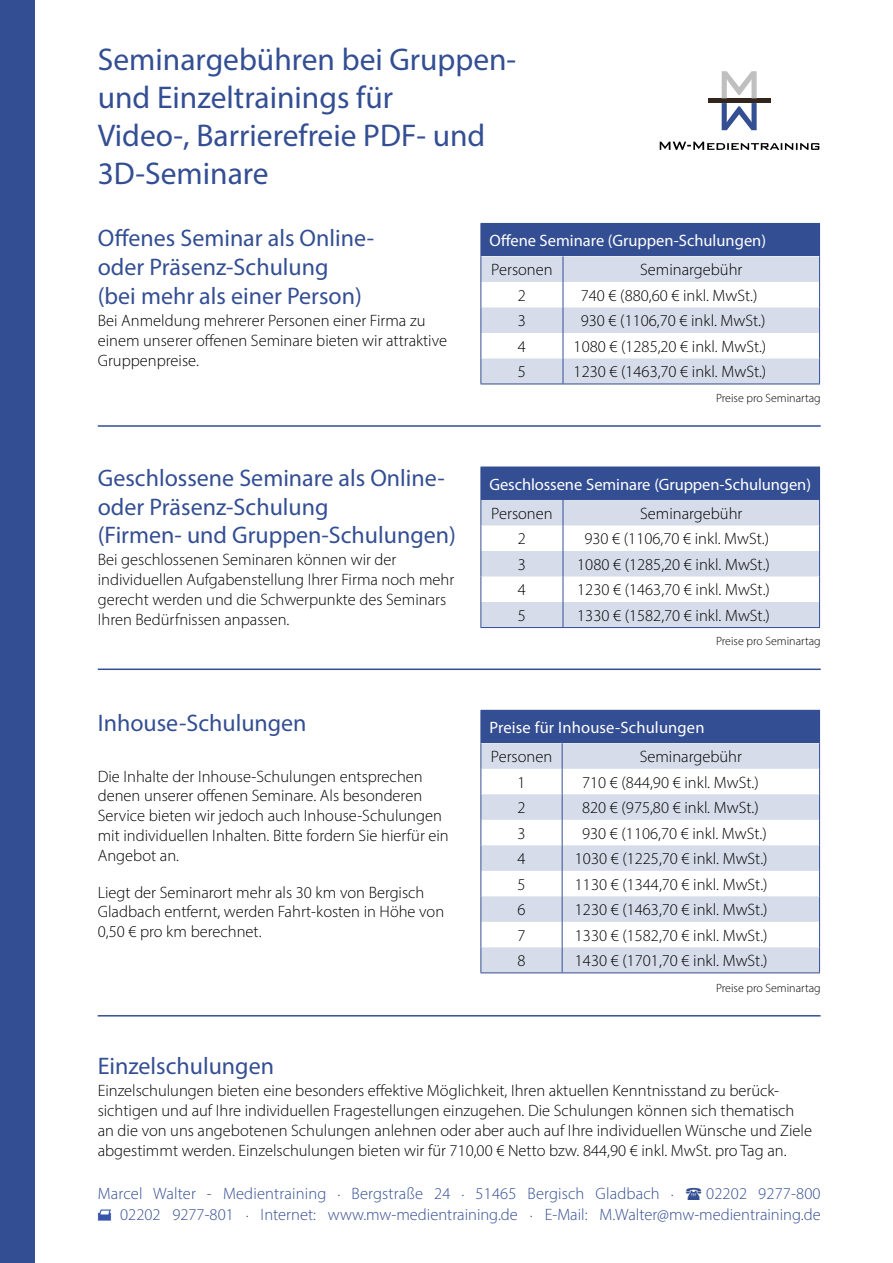
<style>
.page{position:relative;width:893px;height:1263px;background:#fff}
.page>*{position:absolute;margin:0;border:0;box-sizing:border-box;transform-origin:0 0}
.t1{font:31.5px/37.8px "Myriad Pro";color:#334e93}
.t2{font:24px/28.8px "Myriad Pro";color:#334e93}
.t3{font:300 16.5px/19.8px "Myriad Pro";color:#000}
.t4{font:300 16.5px/21px "Myriad Pro";letter-spacing:.005em;color:#334e93;text-align:right}
.t5{font:16.5px "Myriad Pro";color:#fff}
.t6{font:300 12px "Myriad Pro";color:#000}
</style>
<div class="page">
<div style="left:481px;top:710px;width:339px;height:33px;background:#334e93"></div>
<svg style="left:481px;top:743px;width:338px;height:229px;fill:#d6dce9"></svg>
<hr style="left:480px;top:710px;width:82px;height:1px;background:#334e93">
<hr style="left:480px;top:711px;width:1px;height:32px;background:#334e93">
<svg style="left:480px;top:743px;width:1px;height:229px"></svg>
<svg style="left:562px;top:743px;width:1px;height:229px"></svg>
<svg style="left:819px;top:743px;width:1px;height:229px"></svg>
<hr style="left:480px;top:972px;width:82px;height:1px;background:#334e93">
<hr style="left:562px;top:972px;width:258px;height:1px;background:#334e93">
<hr style="left:98px;top:1015px;width:723px;height:1px;background:#334e93">
<div style="left:481px;top:223px;width:339px;height:33px;background:#334e93"></div>
<svg style="left:480px;top:256px;width:340px;height:128px"></svg>
<hr style="left:480px;top:384px;width:83px;height:1px;background:#334e93">
<hr style="left:563px;top:384px;width:257px;height:1px;background:#334e93">
<hr style="left:480px;top:224px;width:1px;height:32px;background:#334e93">
<hr style="left:480px;top:223px;width:83px;height:1px;background:#334e93">
<hr style="left:98px;top:425px;width:723px;height:2px;background:#334e93">
<div style="left:481px;top:467px;width:339px;height:33px;background:#334e93"></div>
<svg style="left:480px;top:500px;width:340px;height:127px"></svg>
<hr style="left:480px;top:627px;width:83px;height:1px;background:#334e93">
<hr style="left:563px;top:627px;width:257px;height:1px;background:#334e93">
<hr style="left:480px;top:467px;width:1px;height:33px;background:#334e93">
<hr style="left:98px;top:668px;width:723px;height:2px;background:#334e93">
<div style="left:708px;top:98px;width:62px;height:5px;background:#32261c"></div>
<svg style="left:722px;top:71px;width:35px;height:59px"></svg>
<svg style="left:660px;top:142px;width:159px;height:8px"></svg>
<div style="left:0;top:0;width:34px;height:1263px;background:#334e93"></div>
<img style="left:98px;top:1209px;width:14px;height:12px">
<h1 class="t1" style="left:98px;top:40px;width:420px">Seminargebühren bei Gruppen&shy;und Einzeltrainings für<br>Video-, Barrierefreie PDF- und<br>3D-Seminare</h1>
<h2 class="t2" style="left:98px;top:224px;width:278px">Offenes Seminar als Online&shy;oder Präsenz-Schulung<br>(bei mehr als einer Person)</h2>
<p class="t3" style="left:98px;top:310px;width:351px">Bei Anmeldung mehrerer Personen einer Firma zu einem unserer offenen Seminare bieten wir attraktive<br>Gruppenpreise.</p>
<h2 class="t2" style="left:98px;top:463px;width:360px">Geschlossene Seminare als Online&shy;oder Präsenz-Schulung<br>(Firmen- und Gruppen-Schulungen)</h2>
<p class="t3" style="left:98px;top:550px;width:358px">Bei geschlossenen Seminaren können wir der individuellen Aufgabenstellung Ihrer Firma noch mehr gerecht werden und die Schwerpunkte des Seminars Ihren Bedürfnissen anpassen.</p>
<h2 class="t2" style="left:98px;top:708px;width:210px">Inhouse-Schulungen</h2>
<p class="t3" style="left:98px;top:766px;width:352px">Die Inhalte der Inhouse-Schulungen entsprechen denen unserer offenen Seminare. Als besonderen Service bieten wir jedoch auch Inhouse-Schulungen mit individuellen Inhalten. Bitte fordern Sie hierfür ein Angebot an.</p>
<p class="t3" style="left:98px;top:882px;width:348px">Liegt der Seminarort mehr als 30 km von Bergisch<br>Gladbach entfernt, werden Fahrt-kosten in Höhe von<br>0,50 € pro km berechnet.</p>
<p class="t5" style="left:489px;top:230px;width:278px">Offene Seminare (Gruppen-Schulungen)</p>
<p class="t3" style="left:491px;top:260px;width:63px">Personen</p>
<p class="t3" style="left:640px;top:260px;width:104px">Seminargebühr</p>
<p class="t3" style="left:518px;top:285px;width:10px">2</p>
<p class="t3" style="left:581px;top:285px;width:178px">740 € (880,60 € inkl. MwSt.)</p>
<p class="t3" style="left:518px;top:311px;width:10px">3</p>
<p class="t3" style="left:581px;top:311px;width:186px">930 € (1106,70 € inkl. MwSt.)</p>
<p class="t3" style="left:518px;top:336px;width:10px">4</p>
<p class="t3" style="left:574px;top:336px;width:194px">1080 € (1285,20 € inkl. MwSt.)</p>
<p class="t3" style="left:518px;top:362px;width:10px">5</p>
<p class="t3" style="left:574px;top:362px;width:194px">1230 € (1463,70 € inkl. MwSt.)</p>
<p class="t6" style="left:716px;top:391px;width:106px">Preise pro Seminartag</p>
<p class="t5" style="left:489px;top:474px;width:323px">Geschlossene Seminare (Gruppen-Schulungen)</p>
<p class="t3" style="left:491px;top:503px;width:63px">Personen</p>
<p class="t3" style="left:640px;top:503px;width:104px">Seminargebühr</p>
<p class="t3" style="left:518px;top:529px;width:10px">2</p>
<p class="t3" style="left:584px;top:529px;width:186px">930 € (1106,70 € inkl. MwSt.)</p>
<p class="t3" style="left:518px;top:554px;width:10px">3</p>
<p class="t3" style="left:577px;top:554px;width:194px">1080 € (1285,20 € inkl. MwSt.)</p>
<p class="t3" style="left:518px;top:580px;width:10px">4</p>
<p class="t3" style="left:577px;top:580px;width:194px">1230 € (1463,70 € inkl. MwSt.)</p>
<p class="t3" style="left:518px;top:605px;width:10px">5</p>
<p class="t3" style="left:577px;top:605px;width:194px">1330 € (1582,70 € inkl. MwSt.)</p>
<p class="t6" style="left:716px;top:634px;width:106px">Preise pro Seminartag</p>
<p class="t5" style="left:489px;top:717px;width:217px">Preise für Inhouse-Schulungen</p>
<p class="t3" style="left:491px;top:747px;width:63px">Personen</p>
<p class="t3" style="left:640px;top:747px;width:104px">Seminargebühr</p>
<p class="t3" style="left:517px;top:772px;width:10px">1</p>
<p class="t3" style="left:582px;top:772px;width:178px">710 € (844,90 € inkl. MwSt.)</p>
<p class="t3" style="left:517px;top:798px;width:10px">2</p>
<p class="t3" style="left:582px;top:798px;width:178px">820 € (975,80 € inkl. MwSt.)</p>
<p class="t3" style="left:517px;top:823px;width:10px">3</p>
<p class="t3" style="left:582px;top:823px;width:186px">930 € (1106,70 € inkl. MwSt.)</p>
<p class="t3" style="left:517px;top:849px;width:10px">4</p>
<p class="t3" style="left:575px;top:849px;width:194px">1030 € (1225,70 € inkl. MwSt.)</p>
<p class="t3" style="left:517px;top:874px;width:10px">5</p>
<p class="t3" style="left:575px;top:874px;width:194px">1130 € (1344,70 € inkl. MwSt.)</p>
<p class="t3" style="left:517px;top:900px;width:10px">6</p>
<p class="t3" style="left:575px;top:900px;width:194px">1230 € (1463,70 € inkl. MwSt.)</p>
<p class="t3" style="left:517px;top:925px;width:10px">7</p>
<p class="t3" style="left:575px;top:925px;width:194px">1330 € (1582,70 € inkl. MwSt.)</p>
<p class="t3" style="left:517px;top:951px;width:10px">8</p>
<p class="t3" style="left:575px;top:951px;width:194px">1430 € (1701,70 € inkl. MwSt.)</p>
<p class="t6" style="left:716px;top:980px;width:106px">Preise pro Seminartag</p>
<h2 class="t2" style="left:98px;top:1051px;width:178px">Einzelschulungen</h2>
<p class="t3" style="left:98px;top:1081px;width:716px">Einzelschulungen bieten eine besonders effektive Möglichkeit, Ihren aktuellen Kenntnisstand zu berück&shy;sichtigen und auf Ihre individuellen Fragestellungen einzugehen. Die Schulungen können sich thematisch an die von uns angebotenen Schulungen anlehnen oder aber auch auf Ihre individuellen Wünsche und Ziele abgestimmt werden. Einzelschulungen bieten wir für 710,00 € Netto bzw. 844,90 € inkl. MwSt. pro Tag an.</p>
<p class="t4" style="left:98px;top:1183px;width:577px">Marcel Walter - Medientraining . Bergstraße 24 . 51465 Bergisch Gladbach .</p>
<p class="t4" style="left:120px;top:1183px;width:702px">02202 9277-800<br>02202 9277-801 . Internet: www.mw-medientraining.de . E-Mail: M.Walter@mw-medientraining.de</p>
</div>
